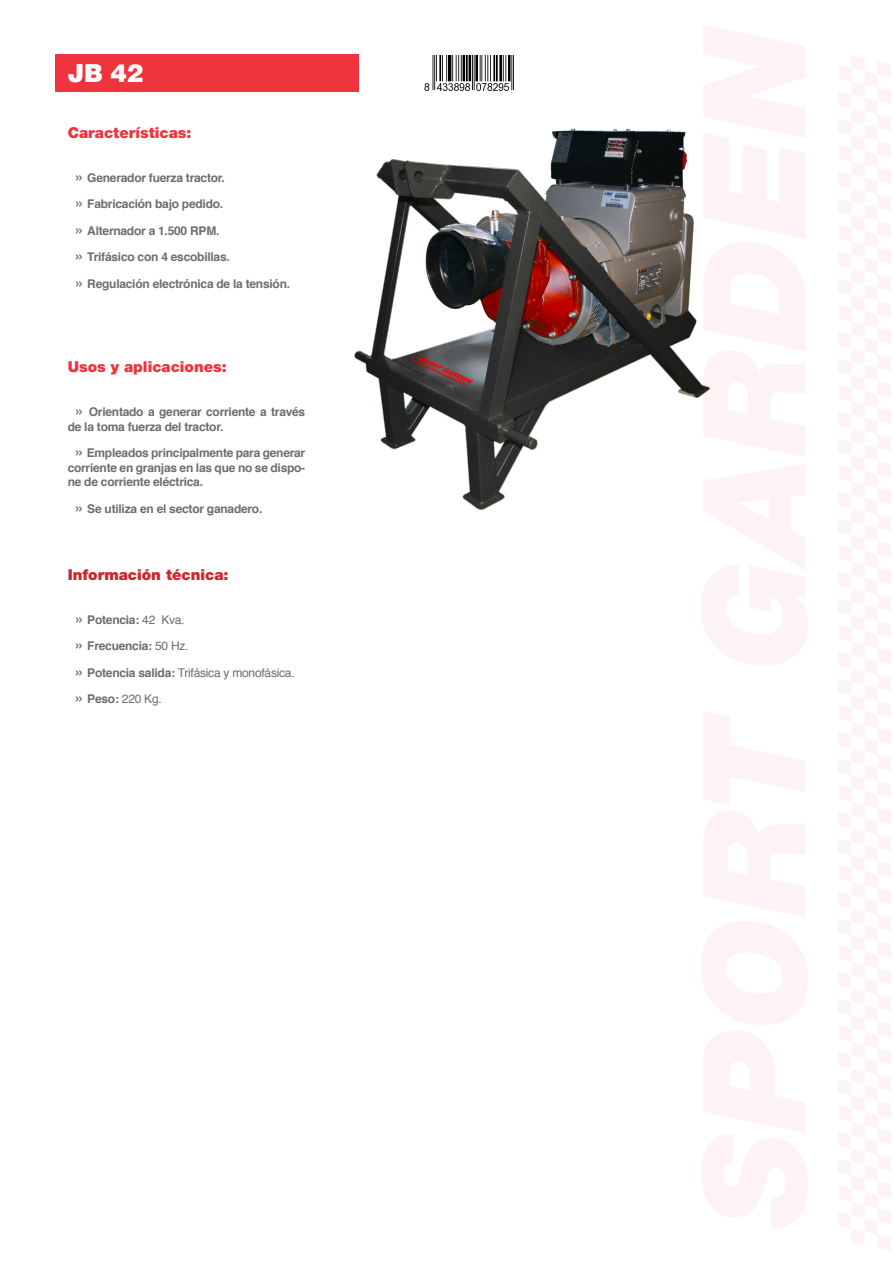
<style>
.page{position:relative;width:893px;height:1263px;background:#fff}
.page>*{position:absolute;margin:0;border:0;box-sizing:border-box;transform-origin:0 0}
.Nombre_de_máquina{font:900 24.9px "Helvetica LT Std";color:#fff}
.Secciones_de_texto{font:900 15px "Helvetica Neue LT Std";color:#ee343d}
.Secciones_de_texto-2{font:900 15px "Helvetica Neue LT Std";color:#d1232a}
.Texto{font:700 12px/14.4px "Helvetica";letter-spacing:-.02em;color:#6c6d70}
.Texto-2{font:12px "Helvetica";letter-spacing:-.02em;color:#6c6d70}
.s1{font-size:15px}
.s2{font-weight:400}
.s3{font-weight:700;font-size:15px}
.s4{font-weight:700}
</style>
<div class="page">
<svg style="left:701px;top:811px;width:107px;height:417px"></svg>
<svg style="left:704px;top:712px;width:101px;height:92px"></svg>
<svg style="left:701px;top:465px;width:107px;height:200px"></svg>
<svg style="left:704px;top:25px;width:101px;height:432px"></svg>
<svg style="left:839px;top:56px;width:52px;height:1195px"></svg>
<div style="left:55px;top:54px;width:304px;height:38px;background:#ee343d"></div>
<img style="left:424px;top:56px;width:89px;height:35px">
<img style="left:354px;top:103px;width:413px;height:444px">
<p class="Nombre_de_máquina" style="left:68px;top:56px;width:77px">JB 42</p>
<p class="Secciones_de_texto" style="left:68px;top:124px;width:125px">Características:</p>
<p class="Texto" style="left:76px;top:171px;width:150px"><span class="s1">»</span> Generador fuerza tractor.</p>
<p class="Texto" style="left:76px;top:197px;width:148px"><span class="s1">»</span> Fabricación bajo pedido.</p>
<p class="Texto" style="left:76px;top:224px;width:145px"><span class="s1">»</span> Alternador a 1.500 RPM.</p>
<p class="Texto" style="left:76px;top:250px;width:155px"><span class="s1">»</span> Trifásico con 4 escobillas.</p>
<p class="Texto" style="left:76px;top:277px;width:215px"><span class="s1">»</span> Regulación electrónica de la tensión.</p>
<p class="Secciones_de_texto" style="left:68px;top:358px;width:161px">Usos y aplicaciones:</p>
<p class="Texto" style="left:68px;top:405px;width:239px;text-indent:9px"><span class="s1">»</span> Orientado a generar corriente a través de la toma fuerza del tractor.</p>
<p class="Texto" style="left:68px;top:446px;width:239px;text-align:justify;text-indent:9px"><span class="s1">»</span> Empleados principalmente para generar corriente en granjas en las que no se dispo&shy;ne de corriente eléctrica.</p>
<p class="Texto" style="left:76px;top:501px;width:188px"><span class="s1">»</span> Se utiliza en el sector ganadero.</p>
<p class="Secciones_de_texto-2" style="left:68px;top:565px;width:162px">Información técnica:</p>
<p class="Texto" style="left:76px;top:612px;width:110px"><span class="s1">»</span> Potencia: <span class="s2">42 Kva.</span></p>
<p class="Texto" style="left:76px;top:639px;width:114px"><span class="s1">»</span> Frecuencia: <span class="s2">50 Hz.</span></p>
<p class="Texto-2" style="left:76px;top:663px;width:220px"><span class="s3">»</span> <span class="s4">Potencia salida:</span> Trifásica y monofásica.</p>
<p class="Texto-2" style="left:76px;top:690px;width:87px"><span class="s3">»</span> <span class="s4">Peso:</span> 220 Kg.</p>
</div>
